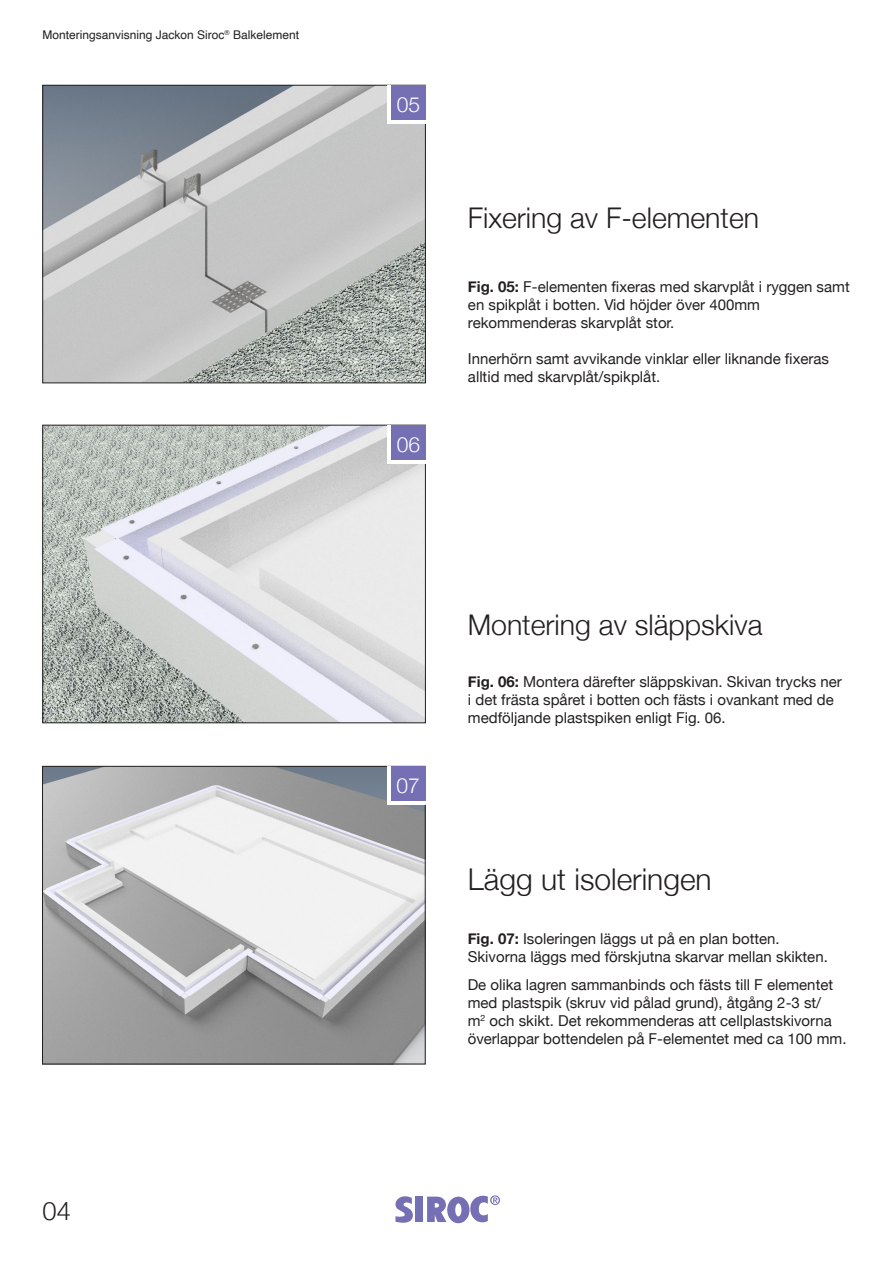
<style>
.page{position:relative;width:893px;height:1263px;background:#fff}
.page>*{position:absolute;margin:0;border:0;box-sizing:border-box;transform-origin:0 0}
.t1{font:300 30px "Helvetica Neue";color:#231f20}
.t2{font:300 28.5px "Helvetica Neue";color:#231f20}
.t3{font:300 25.5px "Helvetica Neue";color:#231f20}
.t4{font:300 21px "Helvetica Neue";color:#fff}
.Brød{font:15px/18px "Helvetica Neue";color:#231f20}
.t5{font:12px "Helvetica";color:#231f20}
.s1{font-weight:700}
</style>
<div class="page">
<img style="left:44px;top:768px;width:379px;height:294px">
<div style="left:42px;top:766px;width:383px;height:298px;border:1px solid #231f20"></div>
<svg style="left:387px;top:766px;width:38px;height:38px"></svg>
<div style="left:391px;top:766px;width:34px;height:34px;background:#756fb3"></div>
<img style="left:45px;top:87px;width:379px;height:294px">
<div style="left:43px;top:85px;width:383px;height:298px;border:1px solid #231f20"></div>
<svg style="left:387px;top:85px;width:38px;height:38px"></svg>
<div style="left:391px;top:85px;width:34px;height:34px;background:#756fb3"></div>
<img style="left:45px;top:427px;width:379px;height:294px">
<div style="left:43px;top:425px;width:383px;height:298px;border:1px solid #231f20"></div>
<svg style="left:387px;top:425px;width:38px;height:38px"></svg>
<div style="left:391px;top:425px;width:34px;height:34px;background:#756fb3"></div>
<svg style="left:395px;top:1196px;width:18px;height:27px"></svg>
<div style="left:415px;top:1196px;width:8px;height:26px;background:#756fb3"></div>
<svg style="left:427px;top:1195px;width:70px;height:28px"></svg>
<p class="t5" style="left:43px;top:25px;width:258px">Monteringsanvisning Jackon Siroc<sup>®</sup> Balkelement</p>
<h3 class="t3" style="left:43px;top:1190px;width:30px">04</h3>
<p class="t4" style="left:397px;top:88px;width:25px">05</p>
<p class="t4" style="left:397px;top:428px;width:25px">06</p>
<p class="t2" style="left:468px;top:194px;width:293px">Fixering av F-elementen</p>
<p class="Brød" style="left:468px;top:279px;width:383px"><span class="s1">Fig. 05:</span> F-elementen fixeras med skarvplåt i ryggen samt en spikplåt i botten. Vid höjder över 400mm</p>
<p class="Brød" style="left:468px;top:315px;width:208px">rekommenderas skarvplåt stor.</p>
<p class="Brød" style="left:468px;top:351px;width:363px">Innerhörn samt avvikande vinklar eller liknande fixeras</p>
<p class="Brød" style="left:468px;top:369px;width:194px">alltid med skarvplåt/spikplåt.</p>
<p class="t4" style="left:397px;top:769px;width:25px">07</p>
<p class="t2" style="left:468px;top:601px;width:296px">Montering av släppskiva</p>
<p class="Brød" style="left:468px;top:673px;width:375px"><span class="s1">Fig. 06:</span> Montera därefter släppskivan. Skivan trycks ner i det frästa spåret i botten och fästs i ovankant med de medföljande plastspiken enligt Fig. 06.</p>
<p class="t1" style="left:468px;top:855px;width:245px">Lägg ut isoleringen</p>
<p class="Brød" style="left:468px;top:930px;width:314px"><span class="s1">Fig. 07:</span> Isoleringen läggs ut på en plan botten.</p>
<p class="Brød" style="left:468px;top:948px;width:362px">Skivorna läggs med förskjutna skarvar mellan skikten.</p>
<p class="Brød" style="left:468px;top:977px;width:380px">De olika lagren sammanbinds och fästs till F elementet med plastspik (skruv vid pålad grund), åtgång 2-3 st/<br>m<sup>2</sup> och skikt. Det rekommenderas att cellplastskivorna överlappar bottendelen på F-elementet med ca 100 mm.</p>
</div>
